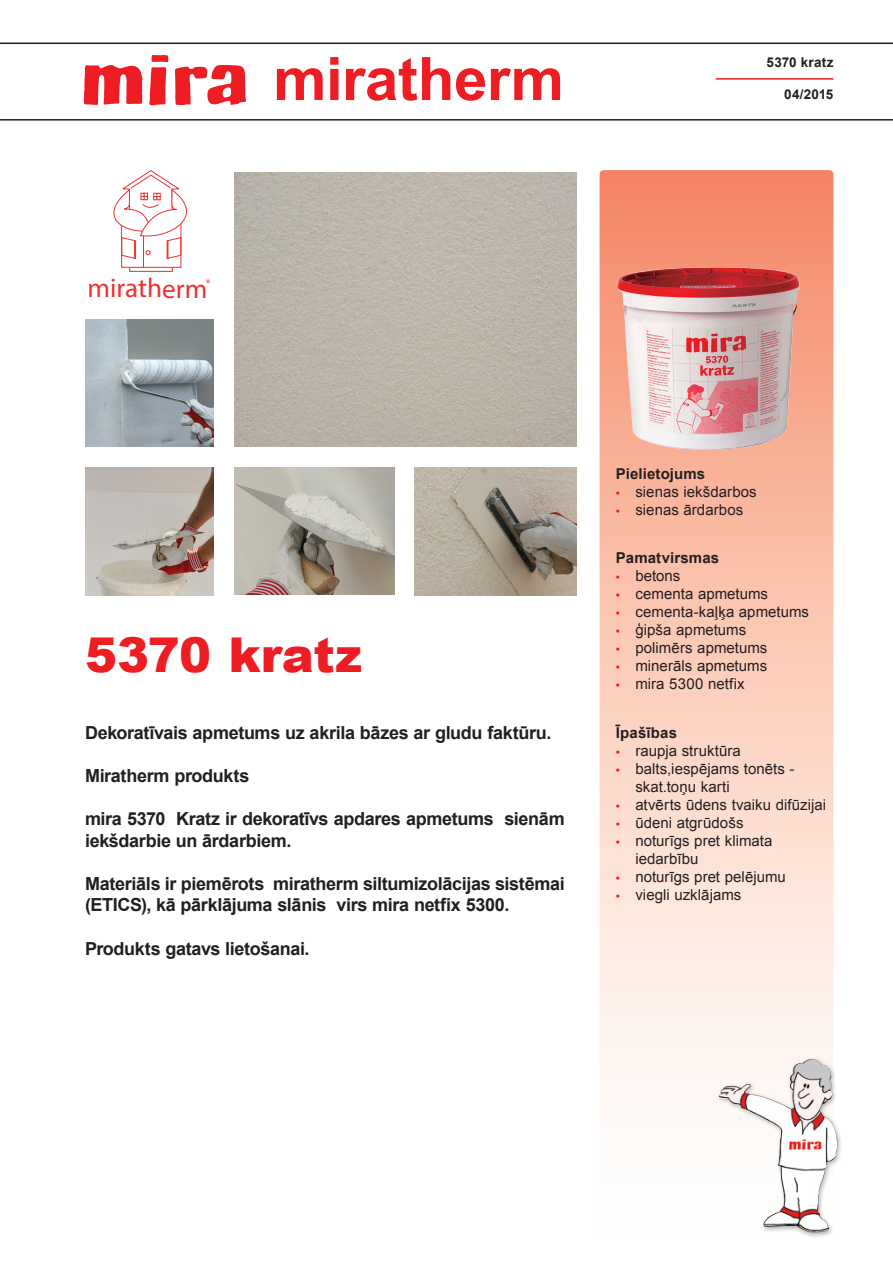
<style>
.page{position:relative;width:893px;height:1263px;background:#fff}
.page>*{position:absolute;margin:0;border:0;box-sizing:border-box;transform-origin:0 0}
.TYPE_OVERSKRIFT{font:700 60px "Arial";letter-spacing:-.005em;color:#ee1d23}
.over{font:900 48px "Arial";letter-spacing:-.005em;color:#ee1d23}
.t1{font:27.15px "Myriad Pro";color:#ee3031}
.BRØD_side_1{font:700 18px/21.6px "Arial";letter-spacing:-.02em;color:#231f20}
.t2{font:15px/18px "Arial";color:#231f20}
.BRØD_OVERSKRIFT{font:700 15px "Arial";letter-spacing:.01em;color:#231f20}
.BRØD{font:700 13.5px "Arial";letter-spacing:.015em;color:#231f20}
.t3{font:10.95px "Myriad Pro";color:#ee3031}
.s1{font-family:"Myriad Pro";color:#ee1d23}
</style>
<div class="page">
<svg style="left:600px;top:170px;width:233px;height:922px;background:#facab8"></svg>
<hr style="left:0;top:119px;width:893px;height:2px;background:#231f20">
<hr style="left:0;top:43px;width:893px;height:1px;background:#231f20">
<svg style="left:83px;top:65px;width:59px;height:40px"></svg>
<svg style="left:175px;top:65px;width:71px;height:40px"></svg>
<svg style="left:149px;top:55px;width:19px;height:51px"></svg>
<div style="left:716px;top:1056px;width:127px;height:182px;background:#231f20;opacity:.34"></div>
<img style="left:719px;top:1059px;width:92px;height:50px">
<img style="left:616px;top:265px;width:187px;height:187px">
<hr style="left:716px;top:78px;width:117px;height:2px;background:#ee1d23">
<img style="left:235px;top:468px;width:160px;height:126px">
<img style="left:85px;top:467px;width:128px;height:128px">
<img style="left:85px;top:319px;width:128px;height:127px">
<svg style="left:113px;top:170px;width:74px;height:102px"></svg>
<img style="left:415px;top:468px;width:162px;height:127px">
<img style="left:235px;top:172px;width:342px;height:274px">
<p class="TYPE_OVERSKRIFT" style="left:273px;top:39px;width:292px">miratherm</p>
<p class="BRØD" style="left:767px;top:53px;width:68px">5370 kratz</p>
<p class="BRØD" style="left:784px;top:86px;width:51px">04/2015</p>
<h3 class="t1" style="left:87px;top:272px;width:121px">miratherm</h3>
<p class="t3" style="left:206px;top:277px;width:6px">®</p>
<p class="over" style="left:85px;top:620px;width:278px">5370 kratz</p>
<p class="BRØD_side_1" style="left:85px;top:722px;width:468px">Dekoratīvais apmetums uz akrila bāzes ar gludu faktūru.</p>
<p class="BRØD_side_1" style="left:85px;top:765px;width:166px">Miratherm produkts</p>
<p class="BRØD_side_1" style="left:85px;top:808px;width:481px">mira 5370 Kratz ir dekoratīvs apdares apmetums sienām iekšdarbie un ārdarbiem.</p>
<p class="BRØD_side_1" style="left:85px;top:873px;width:481px">Materiāls ir piemērots miratherm siltumizolācijas sistēmai (ETICS), kā pārklājuma slānis virs mira netfix 5300.</p>
<p class="BRØD_side_1" style="left:85px;top:938px;width:226px">Produkts gatavs lietošanai.</p>
<p class="BRØD_OVERSKRIFT" style="left:616px;top:463px;width:91px">Pielietojums</p>
<p class="t2" style="left:616px;top:483px;width:142px"><span class="s1">•</span> sienas iekšdarbos</p>
<p class="t2" style="left:616px;top:501px;width:129px"><span class="s1">•</span> sienas ārdarbos</p>
<p class="BRØD_OVERSKRIFT" style="left:616px;top:548px;width:105px">Pamatvirsmas</p>
<p class="t2" style="left:616px;top:567px;width:66px"><span class="s1">•</span> betons</p>
<p class="t2" style="left:616px;top:585px;width:154px"><span class="s1">•</span> cementa apmetums</p>
<p class="t2" style="left:616px;top:603px;width:195px"><span class="s1">•</span> cementa-kaļķa apmetums</p>
<p class="t2" style="left:616px;top:621px;width:132px"><span class="s1">•</span> ģipša apmetums</p>
<p class="t2" style="left:616px;top:639px;width:153px"><span class="s1">•</span> polimērs apmetums</p>
<p class="t2" style="left:616px;top:657px;width:153px"><span class="s1">•</span> minerāls apmetums</p>
<p class="t2" style="left:616px;top:675px;width:130px"><span class="s1">•</span> mira 5300 netfix</p>
<p class="BRØD_OVERSKRIFT" style="left:616px;top:723px;width:63px">Īpašības</p>
<p class="t2" style="left:616px;top:742px;width:127px"><span class="s1">•</span> raupja struktūra</p>
<p class="t2" style="left:635px;top:760px;width:161px;text-indent:-20px"><span class="s1">•</span> balts,iespējams tonēts - skat.toņu karti</p>
<p class="t2" style="left:616px;top:796px;width:212px"><span class="s1">•</span> atvērts ūdens tvaiku difūzijai</p>
<p class="t2" style="left:616px;top:814px;width:129px"><span class="s1">•</span> ūdeni atgrūdošs</p>
<p class="t2" style="left:635px;top:832px;width:139px;text-indent:-20px"><span class="s1">•</span> noturīgs pret klimata iedarbību</p>
<p class="t2" style="left:616px;top:868px;width:172px"><span class="s1">•</span> noturīgs pret pelējumu</p>
<p class="t2" style="left:616px;top:886px;width:127px"><span class="s1">•</span> viegli uzklājams</p>
</div>
